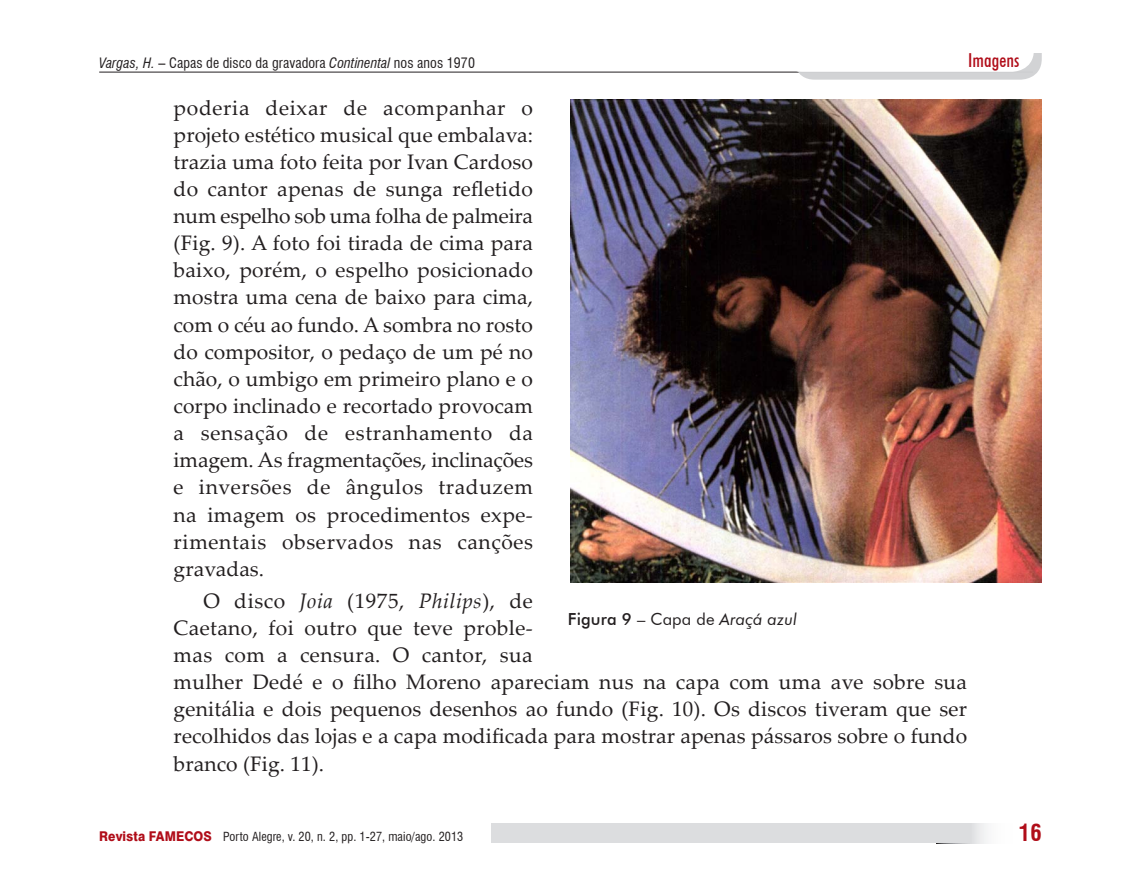
<style>
.page{position:relative;width:1141px;height:893px;background:#fff}
.page>*{position:absolute;margin:0;border:0;box-sizing:border-box;transform-origin:0 0}
.t1{font:700 condensed 22.75px "Swiss 721 BT";color:#b00d19}
.Texto{font:21px/27.1px "Palatino Linotype";letter-spacing:.01em;color:#231f20;text-align:justify}
.t2{font:500 condensed 19.25px "Futura BT";letter-spacing:.005em;color:#b00d19}
.Legenda{font:italic 16.62px "Futura BT";letter-spacing:.005em;color:#231f20}
.t3{font:condensed 14px "Swiss 721 BT";letter-spacing:.005em;color:#231f20}
.t4{font:condensed 12.25px "Swiss 721 BT";letter-spacing:.005em;color:#231f20}
.s1{font-style:italic}
.s2{font-weight:500;font-style:normal}
.s3{font-style:normal}
.s4{font-weight:800;font-stretch:normal;font-size:13.47px;color:#b00d19}
</style>
<div class="page">
<svg style="left:969px;top:823px;width:18px;height:20px"></svg>
<div style="left:491px;top:823px;width:478px;height:20px;background:#dcdddf"></div>
<hr style="left:99px;top:72px;width:934px;height:1px;background:#231f20">
<div style="left:794px;top:10px;width:248px;height:70px;background:#d1d2d4;border-radius:21px"></div>
<div style="left:782px;top:1px;width:251px;height:70px;background:#fff;border-radius:21px"></div>
<div style="left:781px;top:1px;width:253px;height:71px;border:2px solid #fff;border-radius:21px"></div>
<div style="left:1021px;top:1px;width:26px;height:51px;background:#fff"></div>
<img style="left:570px;top:99px;width:472px;height:484px">
<p class="t3" style="left:99px;top:54px;width:377px"><span class="s1">Vargas, H.</span> – Capas de disco da gravadora <span class="s1">Continental</span> nos anos 1970</p>
<p class="t2" style="left:968px;top:48px;width:53px">Imagens</p>
<p class="Texto" style="left:174px;top:93px;width:361px">poderia deixar de acompanhar o projeto estético musical que embalava: trazia uma foto feita por Ivan Cardoso do cantor apenas de sunga refletido num espelho sob uma folha de palmeira (Fig. 9). A foto foi tirada de cima para baixo, porém, o espelho posicionado mostra uma cena de baixo para cima, com o céu ao fundo. A sombra no rosto do compositor, o pedaço de um pé no chão, o umbigo em primeiro plano e o corpo inclinado e recortado provocam a sensação de estranhamento da imagem. As fragmentações, inclinações e inversões de ângulos traduzem na imagem os procedimentos expe&shy;rimentais observados nas canções gravadas.</p>
<p class="Texto" style="left:174px;top:586px;width:795px;text-align:left;text-indent:30px">O disco <span class="s1">Joia</span> (1975, <span class="s1">Philips</span>), de<br>Caetano, foi outro que teve proble-<br>mas com a censura. O cantor, sua<br>mulher Dedé e o filho Moreno apareciam nus na capa com uma ave sobre sua genitália e dois pequenos desenhos ao fundo (Fig. 10). Os discos tiveram que ser recolhidos das lojas e a capa modificada para mostrar apenas pássaros sobre o fundo branco (Fig. 11).</p>
<p class="Legenda" style="left:568px;top:609px;width:231px"><span class="s2">Figura 9</span> <span class="s3">– Capa de</span> Araçá azul</p>
<p class="t4" style="left:99px;top:829px;width:366px"><span class="s4">Revista FAMECOS</span> Porto Alegre, v. 20, n. 2, pp. 1-27, maio/ago. 2013</p>
<p class="t1" style="left:1019px;top:819px;width:24px">16</p>
</div>
